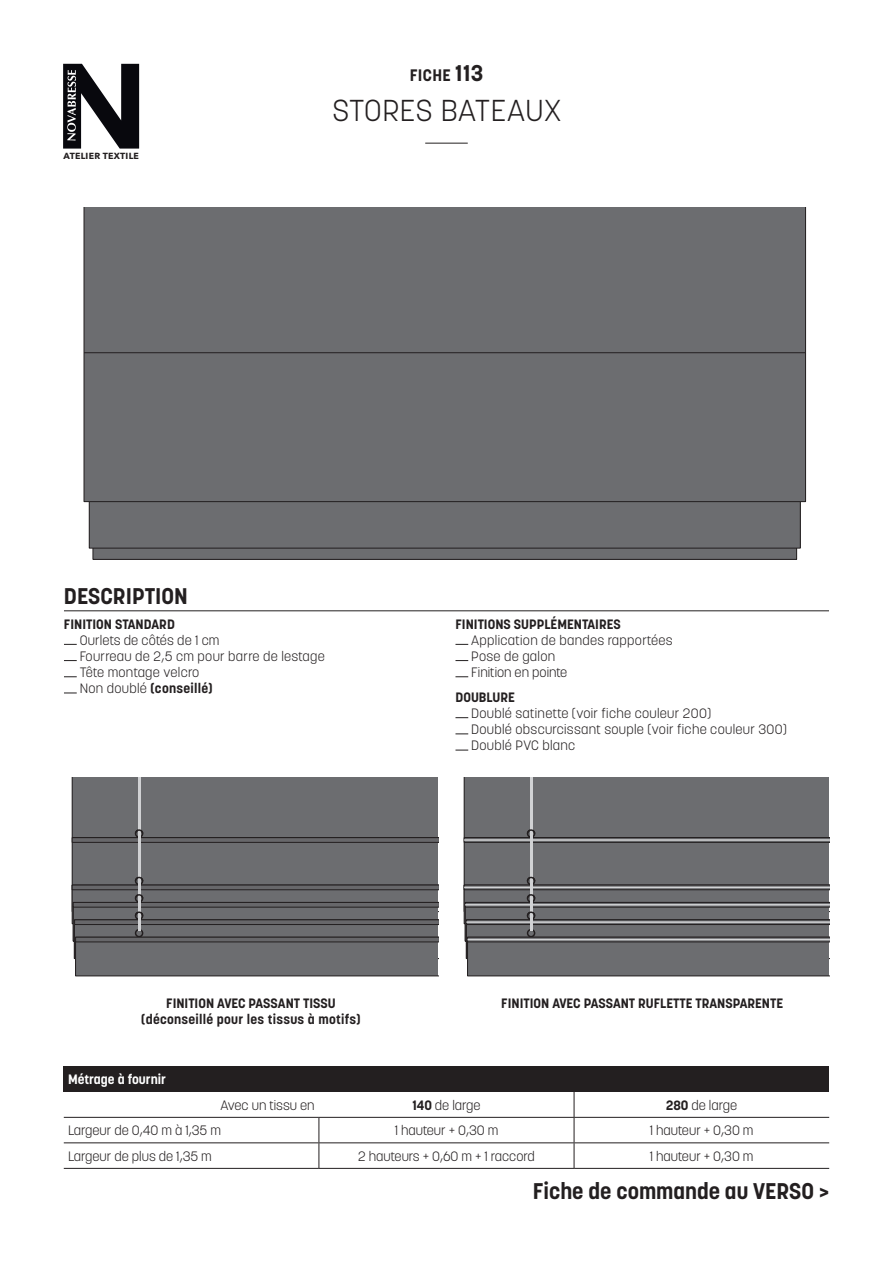
<style>
.page{position:relative;width:893px;height:1263px;background:#fff}
.page>*{position:absolute;margin:0;border:0;box-sizing:border-box;transform-origin:0 0}
.t1{font:300 30px "Korolev";letter-spacing:.02em;color:#231f20}
.t2{font:700 22.5px "Korolev";color:#231f20}
.t3{font:700 16.5px "Korolev";letter-spacing:.02em;color:#231f20}
.t4{font:300 13.5px/16.2px "Korolev";letter-spacing:.02em;color:#231f20}
.t5{font:300 13.5px "Korolev";color:#231f20}
.t6{font:700 13.5px/16.2px "Korolev";letter-spacing:.02em;color:#231f20;text-align:center}
.t7{font:700 13.5px "Korolev";color:#231f20}
.t8{font:700 13.5px "Korolev";color:#fff}
.t9{font:700 8.85px "Avenir Next";letter-spacing:.03em;color:#231f20}
.s1{font-size:22.5px}
.s2{font-weight:700}
.s3{font-weight:300}
</style>
<div class="page">
<svg style="left:63px;top:64px;width:76px;height:85px"></svg>
<svg style="left:64px;top:644px;width:13px;height:1px"></svg>
<svg style="left:64px;top:660px;width:13px;height:1px"></svg>
<svg style="left:64px;top:676px;width:13px;height:1px"></svg>
<svg style="left:64px;top:693px;width:13px;height:1px"></svg>
<svg style="left:455px;top:644px;width:13px;height:1px"></svg>
<svg style="left:455px;top:660px;width:13px;height:1px"></svg>
<svg style="left:455px;top:676px;width:13px;height:1px"></svg>
<svg style="left:455px;top:717px;width:13px;height:1px"></svg>
<svg style="left:455px;top:733px;width:13px;height:1px"></svg>
<svg style="left:455px;top:750px;width:13px;height:1px"></svg>
<hr style="left:64px;top:610px;width:765px;height:1px;background:#231f20">
<hr style="left:425px;top:143px;width:43px;height:1px;background:#231f20">
<div style="left:64px;top:1066px;width:765px;height:26px;background:#231f20"></div>
<hr style="left:64px;top:1117px;width:255px;height:1px;background:#231f20">
<hr style="left:319px;top:1117px;width:255px;height:1px;background:#231f20">
<hr style="left:574px;top:1117px;width:255px;height:1px;background:#231f20">
<hr style="left:64px;top:1142px;width:255px;height:1px;background:#231f20">
<hr style="left:319px;top:1142px;width:255px;height:1px;background:#231f20">
<hr style="left:574px;top:1142px;width:255px;height:1px;background:#231f20">
<hr style="left:64px;top:1168px;width:255px;height:1px;background:#231f20">
<hr style="left:319px;top:1168px;width:255px;height:1px;background:#231f20">
<hr style="left:574px;top:1168px;width:255px;height:1px;background:#231f20">
<svg style="left:319px;top:1118px;width:1px;height:50px"></svg>
<svg style="left:574px;top:1092px;width:1px;height:76px"></svg>
<div style="left:93px;top:508px;width:704px;height:51px;background:#6c6d70"></div>
<div style="left:93px;top:507px;width:704px;height:53px;border:1px solid #231f20"></div>
<div style="left:89px;top:496px;width:711px;height:52px;background:#6c6d70"></div>
<div style="left:89px;top:496px;width:712px;height:52px;border:1px solid #231f20"></div>
<div style="left:84px;top:207px;width:722px;height:295px;background:#6c6d70"></div>
<hr style="left:84px;top:352px;width:722px;height:1px;background:#231f20">
<div style="left:464px;top:777px;width:365px;height:99px;background:#6c6d70"></div>
<hr style="left:530px;top:777px;width:2px;height:154px;background:#d1d2d4">
<svg style="left:464px;top:876px;width:365px;height:100px;background:#666769"></svg>
<svg style="left:464px;top:828px;width:365px;height:15px;background:#606062"></svg>
<hr style="left:464px;top:839px;width:365px;height:2px;background:#d1d2d4">
<hr style="left:464px;top:887px;width:365px;height:1px;background:#d1d2d4">
<hr style="left:465px;top:904px;width:364px;height:1px;background:#d1d2d4">
<hr style="left:466px;top:921px;width:363px;height:2px;background:#d1d2d4">
<hr style="left:468px;top:939px;width:361px;height:1px;background:#d1d2d4">
<div style="left:72px;top:777px;width:366px;height:99px;background:#6c6d70"></div>
<hr style="left:138px;top:777px;width:2px;height:154px;background:#d1d2d4">
<svg style="left:72px;top:876px;width:366px;height:100px;background:#646567"></svg>
<svg style="left:72px;top:828px;width:366px;height:15px;background:#606063"></svg>
<p class="t9" style="left:63px;top:148px;width:77px">ATELIER TEXTILE</p>
<p class="t3" style="left:410px;top:65px;width:75px">FICHE <span class="s1">113</span></p>
<p class="t1" style="left:332px;top:91px;width:230px">STORES BATEAUX</p>
<p class="t2" style="left:64px;top:582px;width:125px">DESCRIPTION</p>
<p class="t4" style="left:80px;top:616px;width:247px;text-indent:-16px"><span class="s2">FINITION STANDARD<br></span>Ourlets de côtés de 1 cm<br>Fourreau de 2,5 cm pour barre de lestage</p>
<p class="t4" style="left:80px;top:664px;width:121px">Tête montage velcro</p>
<p class="t6" style="left:80px;top:680px;width:134px"><span class="s3">Non doublé</span> (conseillé)</p>
<p class="t4" style="left:471px;top:616px;width:203px;text-indent:-16px"><span class="s2">FINITIONS SUPPLÉMENTAIRES<br></span>Application de bandes rapportées<br>Pose de galon<br>Finition en pointe</p>
<p class="t4" style="left:471px;top:689px;width:317px;text-indent:-16px"><span class="s2">DOUBLURE<br></span>Doublé satinette (voir fiche couleur 200)<br>Doublé obscurcissant souple (voir fiche couleur 300)<br>Doublé PVC blanc</p>
<p class="t6" style="left:141px;top:995px;width:221px">FINITION AVEC PASSANT TISSU (déconseillé pour les tissus à motifs)</p>
<p class="t7" style="left:501px;top:994px;width:283px">FINITION AVEC PASSANT RUFLETTE TRANSPARENTE</p>
<p class="t8" style="left:68px;top:1071px;width:99px">Métrage à fournir</p>
<p class="t5" style="left:220px;top:1096px;width:96px">Avec un tissu en</p>
<p class="t4" style="left:412px;top:1097px;width:70px"><span class="s2">140</span> de large</p>
<p class="t4" style="left:666px;top:1097px;width:73px"><span class="s2">280</span> de large</p>
<p class="t5" style="left:68px;top:1122px;width:154px">Largeur de 0,40 m à 1,35 m</p>
<p class="t5" style="left:395px;top:1122px;width:105px">1 hauteur + 0,30 m</p>
<p class="t5" style="left:650px;top:1122px;width:105px">1 hauteur + 0,30 m</p>
<p class="t5" style="left:68px;top:1147px;width:145px">Largeur de plus de 1,35 m</p>
<p class="t5" style="left:358px;top:1147px;width:178px">2 hauteurs + 0,60 m + 1 raccord</p>
<p class="t5" style="left:650px;top:1147px;width:105px">1 hauteur + 0,30 m</p>
<h2 class="t2" style="left:533px;top:1177px;width:298px">Fiche de commande au VERSO &gt;</h2>
</div>
